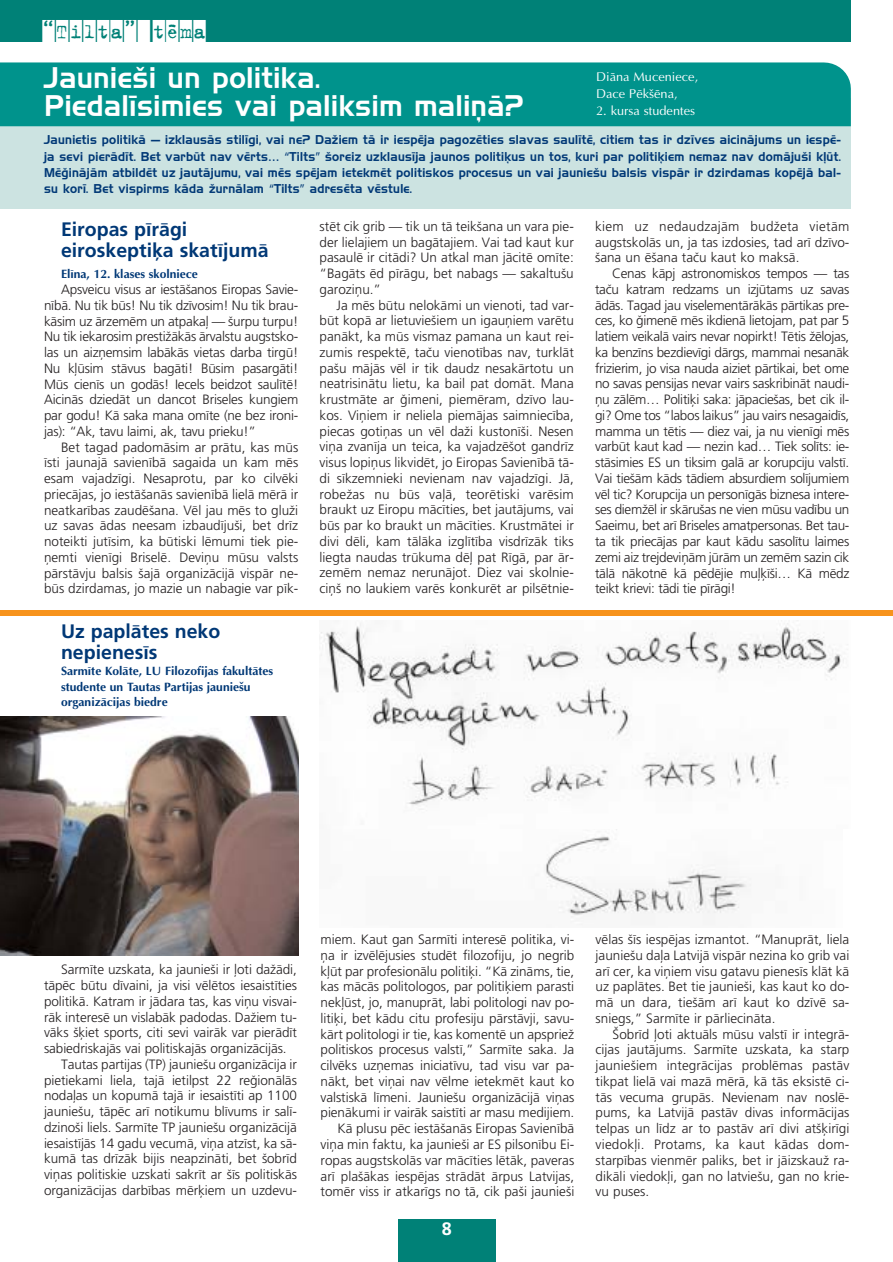
<style>
.page{position:relative;width:893px;height:1262px;background:#fff}
.page>*{position:absolute;margin:0;border:0;box-sizing:border-box;transform-origin:0 0}
.t1{font:31.5px/28.5px "Lat Handel Gothic";color:#fff;scale:.93 1}
.t2{font:22.5px "Trixie Lat Cameo";letter-spacing:.055em;color:#fff}
.t3{font:700 19.5px/21px "Frutiger Lat";color:#003876}
.t4{font:700 18px "Lat Frutiger";color:#fff}
.t5{font:300 13.5px/15.8px "Frutiger Lat";letter-spacing:-.005em;color:#231f20;text-align:justify}
.t6{font:13.5px/16.2px "Lat Handel Gothic";color:#003876;text-align:justify;scale:.93 1}
.t7{font:700 13.5px/15.8px "Lat Optima";color:#003876}
.t8{font:13.5px/16.8px "Lat Optima";color:#fff}
</style>
<div class="page">
<div style="left:0;top:98px;width:850px;height:110px;background:#cce3e1"></div>
<div style="left:0;top:0;width:850px;height:41px;background:#008177"></div>
<div style="left:398px;top:1219px;width:97px;height:42px;background:#008177"></div>
<div style="left:0;top:62px;width:850px;height:64px;background:#00938c"></div>
<img style="left:0;top:717px;width:298px;height:238px">
<img style="left:319px;top:623px;width:529px;height:187px">
<img style="left:545px;top:829px;width:206px;height:96px">
<div style="left:0;top:610px;width:892px;height:6px;background:#f7931d"></div>
<h2 class="t2" style="left:43px;top:20px;width:165px">“TILTA” TÉMA</h2>
<h1 class="t1" style="left:44px;top:64px;width:518px">Jaunießi un politika.<br>Piedalîsimies vai paliksim maliñå?</h1>
<p class="t8" style="left:596px;top:70px;width:104px">Diåna Muceniece,<br>Dace Pékßéna,</p>
<p class="t8" style="left:596px;top:103px;width:100px">2. kursa studentes</p>
<p class="t6" style="left:44px;top:132px;width:858px">Jaunietis politikå — izklausås stilîgi, vai ne? DaΩiem tå ir iespéja pagozéties slavas saulîté, citiem tas ir dzîves aicinåjums un iespé&shy;ja sevi pierådît. Bet varbüt nav vérts… “Tilts” ßoreiz uzklausîja jaunos politi˚us un tos, kuri par politi˚iem nemaz nav domåjußi k¬üt.<br>Mé©inåjåm atbildét uz jautåjumu, vai més spéjam ietekmét politiskos procesus un vai jaunießu balsis vispår ir dzirdamas kopéjå bal&shy;su korî. Bet vispirms kåda Ωurnålam “Tilts” adreséta véstule.</p>
<h3 class="t3" style="left:61px;top:220px;width:209px">Eiropas pîrågi eiroskepti˚a skatîjumå</h3>
<p class="t7" style="left:61px;top:267px;width:138px">Elîna, 12. klases skolniece</p>
<p class="t5" style="left:44px;top:282px;width:256px;text-indent:17px">Apsveicu visus ar ieståßanos Eiropas Savie&shy;nîbå. Nu tik büs! Nu tik dzîvosim! Nu tik brau&shy;kåsim uz årzemém un atpaka¬ — ßurpu turpu!<br>Nu tik iekarosim prestiΩåkås årvalstu augstsko&shy;las un aizñemsim labåkås vietas darba tirgü!<br>Nu k¬üsim ståvus bagåti! Büsim pasargåti!<br>Müs cienîs un godås! Iecels beidzot saulîté!<br>Aicinås dziedåt un dancot Briseles kungiem par godu! Kå saka mana omîte (ne bez ironi&shy;jas): “Ak, tavu laimi, ak, tavu prieku!”</p>
<p class="t5" style="left:44px;top:440px;width:256px;text-indent:17px">Bet tagad padomåsim ar pråtu, kas müs îsti jaunajå savienîbå sagaida un kam més esam vajadzîgi. Nesaprotu, par ko cilvéki priecåjas, jo ieståßanås savienîbå lielå mérå ir neatkarîbas zaudéßana. Vél jau més to gluΩi uz savas ådas neesam izbaudîjußi, bet drîz noteikti jutîsim, ka bütiski lémumi tiek pie&shy;ñemti vienîgi Briselé. Deviñu müsu valsts pårståvju balsis ßajå organizåcijå vispår ne&shy;büs dzirdamas, jo mazie un nabagie var pîk-</p>
<h3 class="t3" style="left:61px;top:623px;width:161px">Uz paplåtes neko nepienesîs</h3>
<p class="t7" style="left:61px;top:664px;width:214px">Sarmîte Kolåte, LU Filozofijas fakultåtes studente un Tautas Partijas jaunießu organizåcijas biedre</p>
<p class="t5" style="left:319px;top:219px;width:256px">stét cik grib — tik un tå teikßana un vara pie&shy;der lielajiem un bagåtajiem. Vai tad kaut kur pasaulé ir citådi? Un atkal man jåcité omîte: “Bagåts éd pîrågu, bet nabags — sakaltußu garoziñu.”</p>
<p class="t5" style="left:319px;top:298px;width:256px;text-indent:17px">Ja més bütu nelokåmi un vienoti, tad var&shy;büt kopå ar lietuvießiem un igauñiem varétu panåkt, ka müs vismaz pamana un kaut rei&shy;zumis respekté, taçu vienotîbas nav, turklåt paßu måjås vél ir tik daudz nesakårtotu un neatrisinåtu lietu, ka bail pat domåt. Mana krustmåte ar ©imeni, pieméram, dzîvo lau&shy;kos. Viñiem ir neliela piemåjas saimniecîba, piecas gotiñas un vél daΩi kustonîßi. Nesen viña zvanîja un teica, ka vajadzéßot gandrîz visus lopiñus likvidét, jo Eiropas Savienîbå tå&shy;di sîkzemnieki nevienam nav vajadzîgi. Jå, robeΩas nu büs va¬å, teorétiski varésim braukt uz Eiropu måcîties, bet jautåjums, vai büs par ko braukt un måcîties. Krustmåtei ir divi déli, kam tålåka izglîtîba visdrîzåk tiks liegta naudas trükuma dé¬ pat Rîgå, par år&shy;zemém nemaz nerunåjot. Diez vai skolnie&shy;ciñß no laukiem varés konkurét ar pilsétnie-</p>
<p class="t5" style="left:595px;top:219px;width:256px">kiem uz nedaudzajåm budΩeta vietåm augstskolås un, ja tas izdosies, tad arî dzîvo&shy;ßana un éßana taçu kaut ko makså.</p>
<p class="t5" style="left:595px;top:266px;width:256px;text-indent:17px">Cenas kåpj astronomiskos tempos — tas taçu katram redzams un izjütams uz savas ådås. Tagad jau viselementåråkås pårtikas pre&shy;ces, ko ©imené més ikdienå lietojam, pat par 5 latiem veikalå vairs nevar nopirkt! Tétis Ωélojas, ka benzîns bezdievîgi dårgs, mammai nesanåk frizierim, jo visa nauda aiziet pårtikai, bet ome no savas pensijas nevar vairs saskribinåt naudi&shy;ñu zålém… Politi˚i saka: jåpacießas, bet cik il&shy;gi? Ome tos “labos laikus” jau vairs nesagaidîs, mamma un tétis — diez vai, ja nu vienîgi més varbüt kaut kad — nezin kad… Tiek solîts: ie&shy;ståsimies ES un tiksim galå ar korupciju valstî.<br>Vai tießåm kåds tådiem absurdiem solîjumiem vél tic? Korupcija un personîgås biznesa intere&shy;ses diemΩél ir skårußas ne vien müsu vadîbu un Saeimu, bet arî Briseles amatpersonas. Bet tau&shy;ta tik priecåjas par kaut kådu sasolîtu laimes zemi aiz trejdeviñåm jüråm un zemém sazin cik tålå nåkotné kå pédéjie mu¬˚îßi… Kå médz teikt krievi: tådi tie pîrågi!</p>
<p class="t5" style="left:61px;top:962px;width:237px">Sarmîte uzskata, ka jaunießi ir ¬oti daΩådi,</p>
<p class="t5" style="left:44px;top:978px;width:254px">tåpéc bütu dîvaini, ja visi vélétos iesaistîties</p>
<p class="t5" style="left:44px;top:994px;width:254px">politikå. Katram ir jådara tas, kas viñu visvai-</p>
<p class="t5" style="left:44px;top:1009px;width:254px">råk interesé un vislabåk padodas. DaΩiem tu-</p>
<p class="t5" style="left:44px;top:1025px;width:254px">våks ß˚iet sports, citi sevi vairåk var pierådît</p>
<p class="t5" style="left:44px;top:1041px;width:244px">sabiedriskajås vai politiskajås organizåcijås.</p>
<p class="t5" style="left:61px;top:1057px;width:237px">Tautas partijas (TP) jaunießu organizåcija ir</p>
<p class="t5" style="left:44px;top:1072px;width:254px">pietiekami liela, tajå ietilpst 22 re©ionålås</p>
<p class="t5" style="left:44px;top:1088px;width:254px">noda¬as un kopumå tajå ir iesaistîti ap 1100</p>
<p class="t5" style="left:44px;top:1104px;width:254px">jaunießu, tåpéc arî notikumu blîvums ir salî-</p>
<p class="t5" style="left:44px;top:1120px;width:254px">dzinoßi liels. Sarmîte TP jaunießu organizåcijå</p>
<p class="t5" style="left:44px;top:1135px;width:254px">iesaistîjås 14 gadu vecumå, viña atzîst, ka så-</p>
<p class="t5" style="left:44px;top:1151px;width:254px">kumå tas drîzåk bijis neapzinåti, bet ßobrîd</p>
<p class="t5" style="left:44px;top:1167px;width:254px">viñas politiskie uzskati sakrît ar ßîs politiskås</p>
<p class="t5" style="left:44px;top:1183px;width:254px">organizåcijas darbîbas mér˚iem un uzdevu-</p>
<p class="t5" style="left:320px;top:932px;width:255px;text-align:right">miem. Kaut gan Sarmîti interesé politika, vi&shy;ña ir izvéléjusies studét filozofiju, jo negrib k¬üt par profesionålu politi˚i. “Kå zinåms, tie, kas måcås politologos, par politi˚iem parasti nek¬üst, jo, manupråt, labi politologi nav po&shy;liti˚i, bet kådu citu profesiju pårståvji, savu&shy;kårt politologi ir tie, kas komenté un apsprieΩ politiskos procesus valstî,” Sarmîte saka. Ja cilvéks uzñemas iniciatîvu, tad visu var pa&shy;nåkt, bet viñai nav vélme ietekmét kaut ko valstiskå lîmeni. Jaunießu organizåcijå viñas pienåkumi ir vairåk saistîti ar masu medijiem.<br>Kå plusu péc ieståßanås Eiropas Savienîbå viña min faktu, ka jaunießi ar ES pilsonîbu Ei&shy;ropas augstskolås var måcîties létåk, paveras arî plaßåkas iespéjas strådåt årpus Latvijas, tomér viss ir atkarîgs no tå, cik paßi jaunießi</p>
<p class="t5" style="left:595px;top:932px;width:255px">vélas ßîs iespéjas izmantot. “Manupråt, liela jaunießu da¬a Latvijå vispår nezina ko grib vai arî cer, ka viñiem visu gatavu pienesîs klåt kå uz paplåtes. Bet tie jaunießi, kas kaut ko do&shy;må un dara, tießåm arî kaut ko dzîvé sa&shy;sniegs,” Sarmîte ir pårliecinåta.</p>
<p class="t5" style="left:595px;top:1026px;width:255px;text-indent:17px">Íobrîd ¬oti aktuåls müsu valstî ir integrå&shy;cijas jautåjums. Sarmîte uzskata, ka starp jaunießiem integråcijas problémas paståv tikpat lielå vai mazå mérå, kå tås eksisté ci&shy;tås vecuma grupås. Nevienam nav noslé&shy;pums, ka Latvijå paståv divas informåcijas telpas un lîdz ar to paståv arî divi atß˚irîgi viedok¬i. Protams, ka kaut kådas dom&shy;starpîbas vienmér paliks, bet ir jåizskauΩ ra&shy;dikåli viedok¬i, gan no latvießu, gan no krie&shy;vu puses.</p>
<h3 class="t4" style="left:441px;top:1222px;width:12px">8</h3>
</div>
